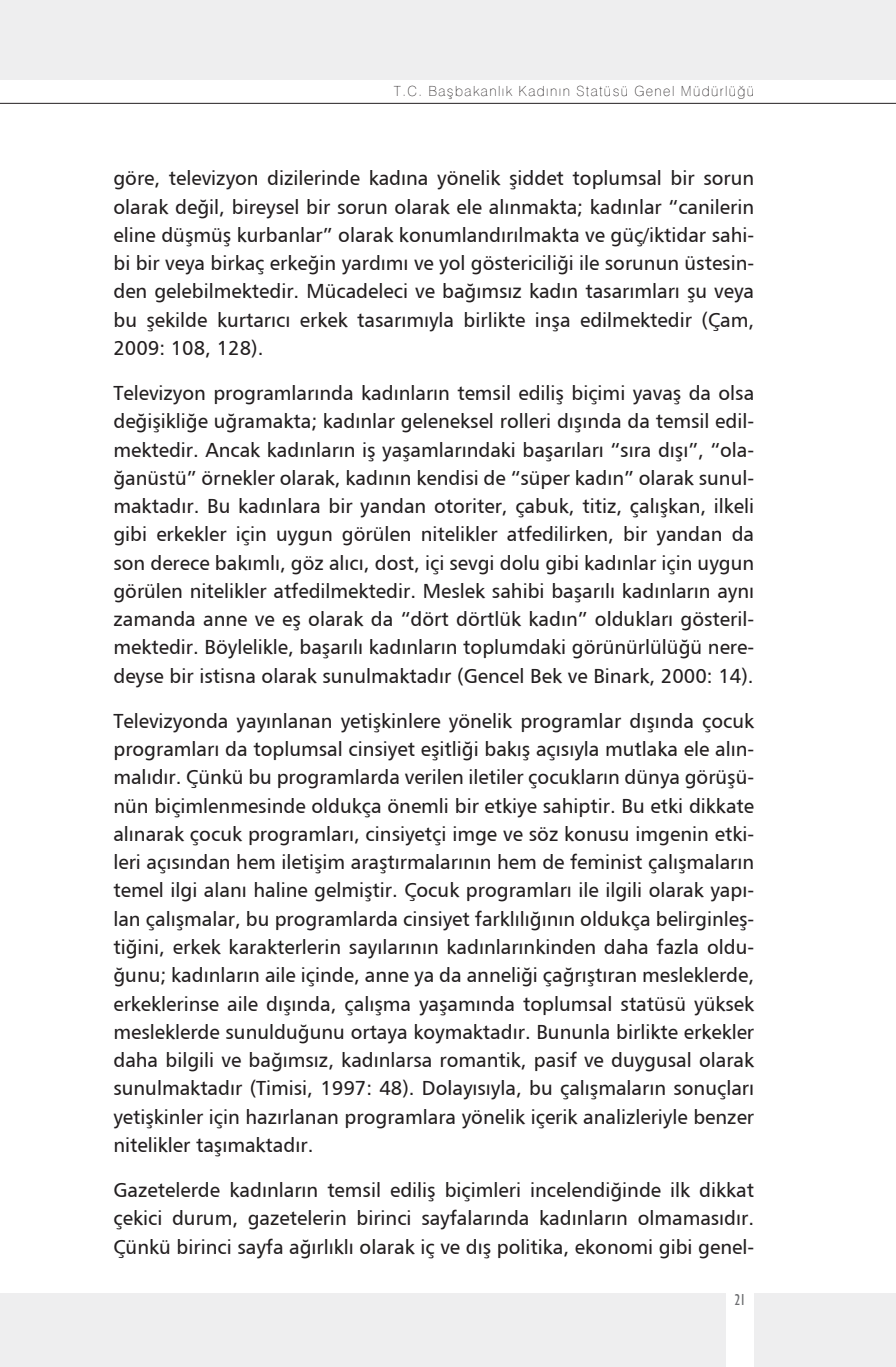
<style>
.page{position:relative;width:896px;height:1367px;background:#fff}
.page>*{position:absolute;margin:0;border:0;box-sizing:border-box;transform-origin:0 0}
.t1{font:20px/28.2px "Humanist 777 BT Roman B";color:#231f20;text-align:justify}
.t2{font:condensed 16px "Humanist 521 BT";color:#6c6d70}
.t3{font:100 14px "Swiss 721 BT";letter-spacing:.1em;color:#231f20}
</style>
<div class="page">
<div style="left:0;top:1293px;width:726px;height:73px;background:#eeeeef"></div>
<div style="left:754px;top:1293px;width:142px;height:73px;background:#eeeeef"></div>
<hr style="left:0;top:103px;width:896px;height:1px;background:#231f20">
<div style="left:0;top:0;width:896px;height:79px;background:#eeeeef"></div>
<p class="t3" style="left:394px;top:83px;width:362px">T.C. Başbakanlık Kadının Statüsü Genel Müdürlüğü</p>
<p class="t1" style="left:113px;top:164px;width:642px">göre, televizyon dizilerinde kadına yönelik şiddet toplumsal bir sorun olarak değil, bireysel bir sorun olarak ele alınmakta; kadınlar “canilerin eline düşmüş kurbanlar” olarak konumlandırılmakta ve güç/iktidar sahi&shy;bi bir veya birkaç erkeğin yardımı ve yol göstericiliği ile sorunun üstesin&shy;den gelebilmektedir. Mücadeleci ve bağımsız kadın tasarımları şu veya bu şekilde kurtarıcı erkek tasarımıyla birlikte inşa edilmektedir (Çam, 2009: 108, 128).</p>
<p class="t1" style="left:113px;top:379px;width:642px">Televizyon programlarında kadınların temsil ediliş biçimi yavaş da olsa değişikliğe uğramakta; kadınlar geleneksel rolleri dışında da temsil edil&shy;mektedir. Ancak kadınların iş yaşamlarındaki başarıları “sıra dışı”, “ola&shy;ğanüstü” örnekler olarak, kadının kendisi de “süper kadın” olarak sunul&shy;maktadır. Bu kadınlara bir yandan otoriter, çabuk, titiz, çalışkan, ilkeli gibi erkekler için uygun görülen nitelikler atfedilirken, bir yandan da son derece bakımlı, göz alıcı, dost, içi sevgi dolu gibi kadınlar için uygun görülen nitelikler atfedilmektedir. Meslek sahibi başarılı kadınların aynı zamanda anne ve eş olarak da “dört dörtlük kadın” oldukları gösteril&shy;mektedir. Böylelikle, başarılı kadınların toplumdaki görünürlülüğü nere&shy;deyse bir istisna olarak sunulmaktadır (Gencel Bek ve Binark, 2000: 14).</p>
<p class="t1" style="left:113px;top:706px;width:642px">Televizyonda yayınlanan yetişkinlere yönelik programlar dışında çocuk programları da toplumsal cinsiyet eşitliği bakış açısıyla mutlaka ele alın&shy;malıdır. Çünkü bu programlarda verilen iletiler çocukların dünya görüşü&shy;nün biçimlenmesinde oldukça önemli bir etkiye sahiptir. Bu etki dikkate alınarak çocuk programları, cinsiyetçi imge ve söz konusu imgenin etki&shy;leri açısından hem iletişim araştırmalarının hem de feminist çalışmaların temel ilgi alanı haline gelmiştir. Çocuk programları ile ilgili olarak yapı&shy;lan çalışmalar, bu programlarda cinsiyet farklılığının oldukça belirginleş&shy;tiğini, erkek karakterlerin sayılarının kadınlarınkinden daha fazla oldu&shy;ğunu; kadınların aile içinde, anne ya da anneliği çağrıştıran mesleklerde, erkeklerinse aile dışında, çalışma yaşamında toplumsal statüsü yüksek mesleklerde sunulduğunu ortaya koymaktadır. Bununla birlikte erkekler daha bilgili ve bağımsız, kadınlarsa romantik, pasif ve duygusal olarak sunulmaktadır (Timisi, 1997: 48). Dolayısıyla, bu çalışmaların sonuçları yetişkinler için hazırlanan programlara yönelik içerik analizleriyle benzer nitelikler taşımaktadır.</p>
<p class="t1" style="left:113px;top:1175px;width:642px">Gazetelerde kadınların temsil ediliş biçimleri incelendiğinde ilk dikkat çekici durum, gazetelerin birinci sayfalarında kadınların olmamasıdır.<br>Çünkü birinci sayfa ağırlıklı olarak iç ve dış politika, ekonomi gibi genel-</p>
<p class="t2" style="left:735px;top:1290px;width:12px">21</p>
</div>
